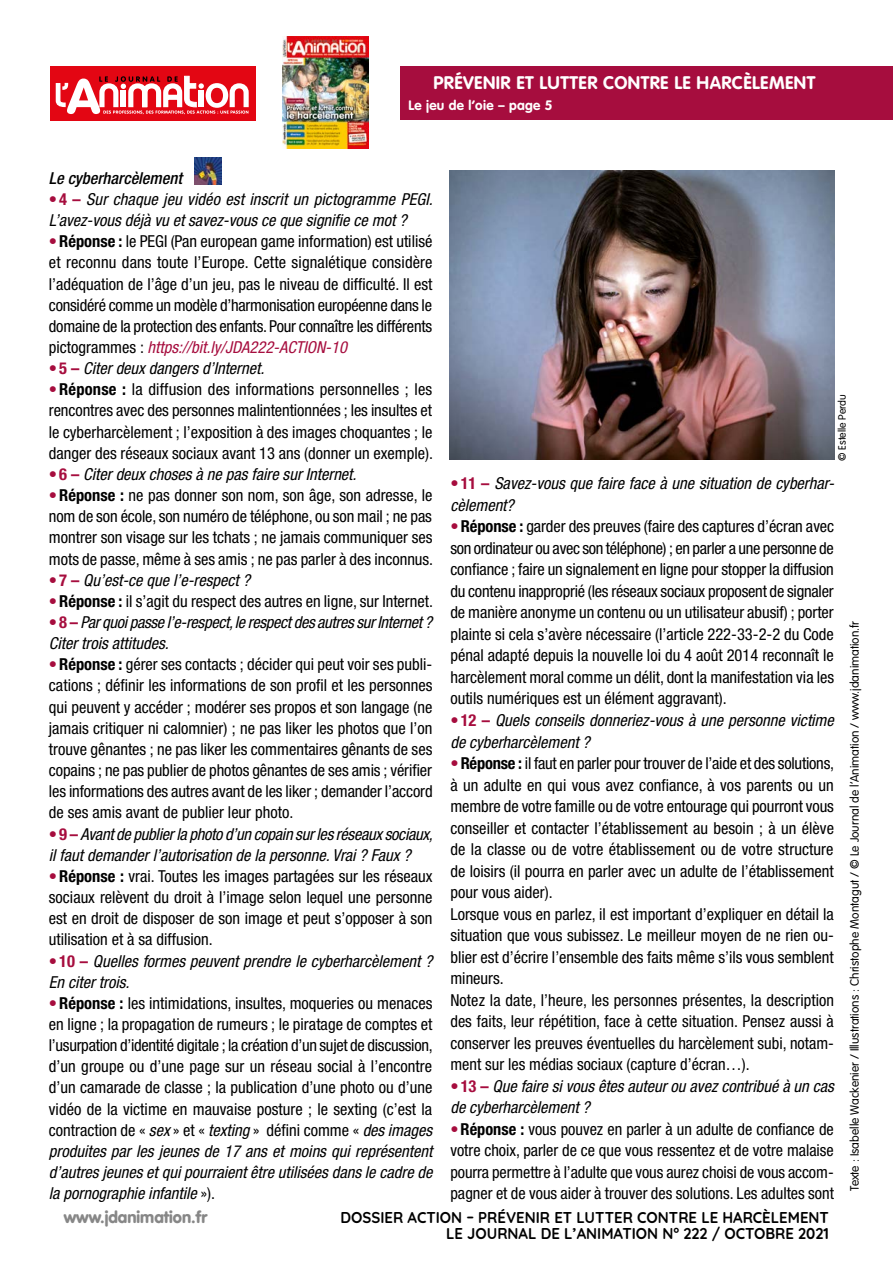
<style>
.page{position:relative;width:893px;height:1263px;background:#fff}
.page>*{position:absolute;margin:0;border:0;box-sizing:border-box;transform-origin:0 0}
.t1{font:700 18px "VAG Rounded";letter-spacing:.025em;color:#fff}
.t2{font:condensed 16.5px/21.1px "Helvetica Neue";color:#000;text-align:justify}
.t3{font:italic condensed 16.5px/21.1px "Helvetica Neue";color:#000}
.t4{font:italic condensed 16.5px/21.1px "Helvetica Neue";letter-spacing:-.02em;color:#000}
.t5{font:900 16.5px "VAG Rounded";color:#878787}
.t6{font:italic 500 condensed 16.5px "Helvetica Neue";color:#000}
.t7{font:700 15.6px/15.9px "Quicksand";color:#000;text-align:right;scale:.96 1}
.t8{font:700 13.5px "VAG Rounded";letter-spacing:.025em;color:#fff}
.t9{font:300 12px "VAG Rounded";color:#000}
.t10{font:300 10.5px "VAG Rounded";color:#000}
.s1{font-weight:700;font-style:normal;color:#a60d3e}
.s2{font-weight:700;color:#a60d3e}
.s3{font-weight:700}
.s4{font-style:italic;color:#a60d3e}
.s5{font-style:italic}
</style>
<div class="page">
<div style="left:50px;top:66px;width:205px;height:54px;background:#e30613"></div>
<svg style="left:55px;top:76px;width:194px;height:38px"></svg>
<div style="left:400px;top:66px;width:493px;height:54px;background:#a60d3e"></div>
<img style="left:282px;top:36px;width:86px;height:113px">
<img style="left:194px;top:157px;width:27px;height:27px">
<img style="left:450px;top:171px;width:384px;height:288px">
<p class="t1" style="left:433px;top:72px;width:383px">PRÉVENIR ET LUTTER CONTRE LE HARCÈLEMENT</p>
<p class="t8" style="left:408px;top:97px;width:146px">Le jeu de l’oie – page 5</p>
<p class="t6" style="left:49px;top:168px;width:135px">Le cyberharcèlement</p>
<p class="t3" style="left:49px;top:188px;width:385px"><span class="s1">• 4 –</span> Sur chaque jeu vidéo est inscrit un pictogramme PEGI.<br>L’avez-vous déjà vu et savez-vous ce que signifie ce mot ?</p>
<p class="t2" style="left:49px;top:231px;width:385px"><span class="s2">•</span><span class="s3">Réponse :</span> le PEGI (Pan european game information) est utilisé et reconnu dans toute l’Europe. Cette signalétique considère l’adéquation de l’âge d’un jeu, pas le niveau de difficulté. Il est considéré comme un modèle d’harmonisation européenne dans le domaine de la protection des enfants. Pour connaître les différents pictogrammes : <span class="s4">https://bit.ly/JDA222-ACTION-10</span></p>
<p class="t3" style="left:49px;top:358px;width:217px"><span class="s1">• 5 –</span> Citer deux dangers d’Internet.</p>
<p class="t2" style="left:49px;top:379px;width:386px"><span class="s2">•</span><span class="s3">Réponse :</span> la diffusion des informations personnelles ; les rencontres avec des personnes malintentionnées ; les insultes et le cyberharcèlement ; l’exposition à des images choquantes ; le danger des réseaux sociaux avant 13 ans (donner un exemple).</p>
<p class="t3" style="left:49px;top:463px;width:309px"><span class="s1">• 6 –</span> Citer deux choses à ne pas faire sur Internet.</p>
<p class="t2" style="left:49px;top:485px;width:386px"><span class="s2">•</span><span class="s3">Réponse :</span> ne pas donner son nom, son âge, son adresse, le nom de son école, son numéro de téléphone, ou son mail ; ne pas montrer son visage sur les tchats ; ne jamais communiquer ses mots de passe, même à ses amis ; ne pas parler à des inconnus.</p>
<p class="t3" style="left:49px;top:569px;width:203px"><span class="s1">• 7 –</span> Qu’est-ce que l’e-respect ?</p>
<p class="t2" style="left:49px;top:590px;width:386px"><span class="s2">•</span><span class="s3">Réponse :</span> il s’agit du respect des autres en ligne, sur Internet.</p>
<p class="t4" style="left:49px;top:611px;width:385px"><span class="s1">• 8 –</span> Par quoi passe l’e-respect, le respect des autres sur Internet ?<br>Citer trois attitudes.</p>
<p class="t2" style="left:49px;top:654px;width:385px"><span class="s2">•</span><span class="s3">Réponse :</span> gérer ses contacts ; décider qui peut voir ses publi&shy;cations ; définir les informations de son profil et les personnes qui peuvent y accéder ; modérer ses propos et son langage (ne jamais critiquer ni calomnier) ; ne pas liker les photos que l’on trouve gênantes ; ne pas liker les commentaires gênants de ses copains ; ne pas publier de photos gênantes de ses amis ; vérifier les informations des autres avant de les liker ; demander l’accord de ses amis avant de publier leur photo.</p>
<p class="t3" style="left:49px;top:823px;width:386px"><span class="s1">• 9 –</span> Avant de publier la photo d’un copain sur les réseaux sociaux, il faut demander l’autorisation de la personne. Vrai ? Faux ?</p>
<p class="t2" style="left:49px;top:865px;width:385px"><span class="s2">•</span><span class="s3">Réponse :</span> vrai. Toutes les images partagées sur les réseaux sociaux relèvent du droit à l’image selon lequel une personne est en droit de disposer de son image et peut s’opposer à son utilisation et à sa diffusion.</p>
<p class="t3" style="left:49px;top:950px;width:385px"><span class="s1">• 10 –</span> Quelles formes peuvent prendre le cyberharcèlement ?<br>En citer trois.</p>
<p class="t2" style="left:49px;top:992px;width:385px"><span class="s2">•</span><span class="s3">Réponse :</span> les intimidations, insultes, moqueries ou menaces en ligne ; la propagation de rumeurs ; le piratage de comptes et l’usurpation d’identité digitale ; la création d’un sujet de discussion, d’un groupe ou d’une page sur un réseau social à l’encontre d’un camarade de classe ; la publication d’une photo ou d’une vidéo de la victime en mauvaise posture ; le sexting (c’est la contraction de « <span class="s5">sex</span> » et « <span class="s5">texting</span> » défini comme « <span class="s5">des images produites par les jeunes de 17 ans et moins qui représentent d’autres jeunes et qui pourraient être utilisées dans le cadre de la pornographie infantile</span> »).</p>
<p class="t10" style="left:836px;top:461px;width:68px;rotate:-90deg">© Estelle Perdu</p>
<p class="t3" style="left:450px;top:473px;width:385px"><span class="s1">• 11 –</span> Savez-vous que faire face à une situation de cyberhar&shy;cèlement?</p>
<p class="t2" style="left:450px;top:516px;width:385px"><span class="s2">•</span><span class="s3">Réponse :</span> garder des preuves (faire des captures d’écran avec son ordinateur ou avec son téléphone) ; en parler a une personne de confiance ; faire un signalement en ligne pour stopper la diffusion du contenu inapproprié (les réseaux sociaux proposent de signaler de manière anonyme un contenu ou un utilisateur abusif) ; porter plainte si cela s’avère nécessaire (l’article 222-33-2-2 du Code pénal adapté depuis la nouvelle loi du 4 août 2014 reconnaît le harcèlement moral comme un délit, dont la manifestation via les outils numériques est un élément aggravant).</p>
<p class="t3" style="left:450px;top:709px;width:385px"><span class="s1">• 12 –</span> Quels conseils donneriez-vous à une personne victime de cyberharcèlement ?</p>
<p class="t2" style="left:450px;top:752px;width:385px;text-align:left"><span class="s2">•</span><span class="s3">Réponse :</span> il faut en parler pour trouver de l’aide et des solutions, à un adulte en qui vous avez confiance, à vos parents ou un membre de votre famille ou de votre entourage qui pourront vous conseiller et contacter l’établissement au besoin ; à un élève de la classe ou de votre établissement ou de votre structure de loisirs (il pourra en parler avec un adulte de l’établissement pour vous aider).<br>Lorsque vous en parlez, il est important d’expliquer en détail la situation que vous subissez. Le meilleur moyen de ne rien ou&shy;blier est d’écrire l’ensemble des faits même s’ils vous semblent mineurs.<br>Notez la date, l’heure, les personnes présentes, la description des faits, leur répétition, face à cette situation. Pensez aussi à conserver les preuves éventuelles du harcèlement subi, notam&shy;ment sur les médias sociaux (capture d’écran…).</p>
<p class="t3" style="left:450px;top:1075px;width:385px"><span class="s1">•13 –</span> Que faire si vous êtes auteur ou avez contribué à un cas de cyberharcèlement ?</p>
<p class="t2" style="left:450px;top:1118px;width:385px"><span class="s2">•</span><span class="s3">Réponse :</span> vous pouvez en parler à un adulte de confiance de votre choix, parler de ce que vous ressentez et de votre malaise pourra permettre à l’adulte que vous aurez choisi de vous accom&shy;pagner et de vous aider à trouver des solutions. Les adultes sont</p>
<p class="t9" style="left:848px;top:1191px;width:571px;rotate:-90deg">Texte : Isabelle Wackenier / Illustrations : Christophe Montagut / © Le Journal de l’Animation / www.jdanimation.fr</p>
<p class="t5" style="left:64px;top:1207px;width:145px">www.jdanimation.fr</p>
<p class="t7" style="left:341px;top:1208px;width:510px">DOSSIER ACTION – PRÉVENIR ET LUTTER CONTRE LE HARCÈLEMENT<br>LE JOURNAL DE L’ANIMATION N° 222 / OCTOBRE 2021</p>
</div>
